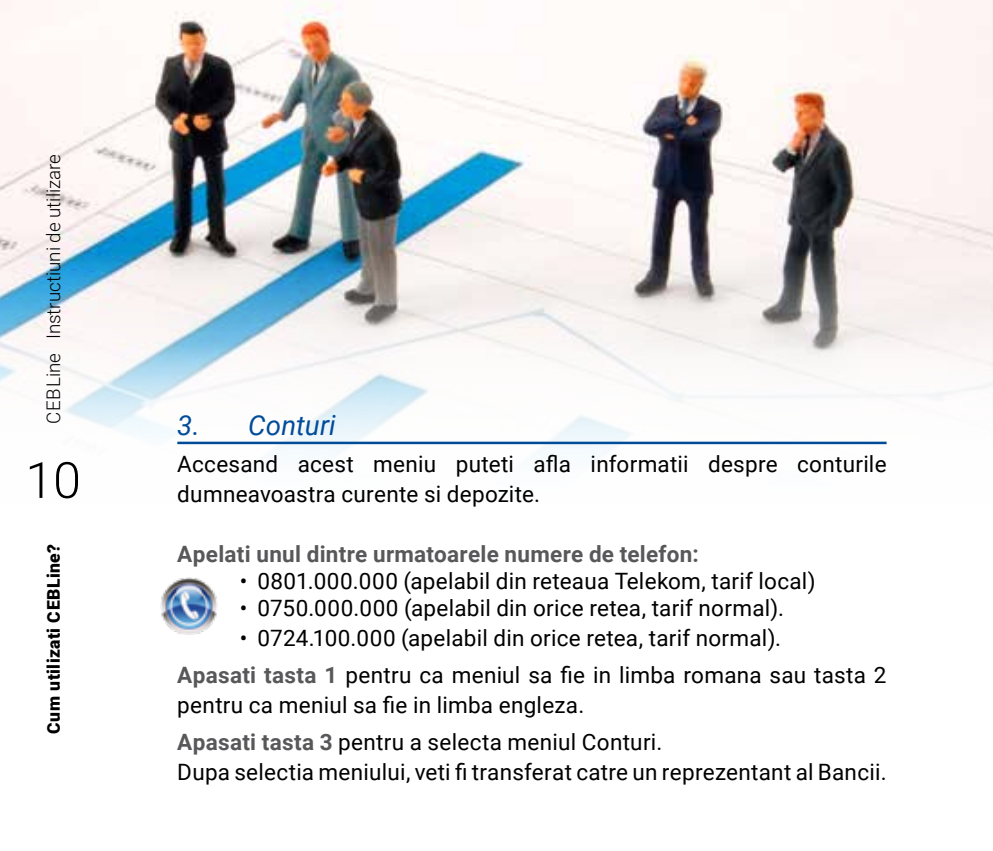
<style>
.page{position:relative;width:993px;height:851px;background:#fff}
.page>*{position:absolute;margin:0;border:0;box-sizing:border-box;transform-origin:0 0}
.t1{font:300 50px "Roboto";color:#000}
.t2{font:italic 27.5px "Roboto";letter-spacing:.005em;color:#004c99}
.t3{font:22.5px/37px "Roboto";letter-spacing:.01em;color:#000}
.t4{font:700 22.5px "Roboto";letter-spacing:.01em;color:#58585a}
.t5{font:300 18.75px "Roboto";color:#000}
.t6{font:900 17.5px "Roboto";letter-spacing:.025em;color:#000}
.s1{font-weight:700;color:#58585a}
</style>
<div class="page">
<img style="left:0;top:0;width:992px;height:451px">
<hr style="left:177px;top:441px;width:709px;height:3px;background:#004c99">
<img style="left:160px;top:578px;width:57px;height:56px">
<p class="t5" style="left:40px;top:423px;width:271px;rotate:-90deg">CEBLine Instructiuni de utilizare</p>
<h1 class="t1" style="left:25px;top:445px;width:57px">10</h1>
<p class="t6" style="left:41px;top:733px;width:191px;rotate:-90deg">Cum utilizati CEBLine?</p>
<p class="t2" style="left:177px;top:405px;width:160px">3. Conturi</p>
<p class="t3" style="left:177px;top:448px;width:710px;line-height:30px">Accesand acest meniu puteti afla informatii despre conturile dumneavoastra curente si depozite.</p>
<p class="t4" style="left:177px;top:538px;width:522px">Apelati unul dintre urmatoarele numere de telefon:</p>
<p class="t3" style="left:240px;top:561px;width:577px">• 0801.000.000 (apelabil din reteaua Telekom, tarif local)</p>
<p class="t3" style="left:240px;top:588px;width:545px">• 0750.000.000 (apelabil din orice retea, tarif normal).</p>
<p class="t3" style="left:177px;top:618px;width:710px;text-indent:63px">• 0724.100.000 (apelabil din orice retea, tarif normal).<br><span class="s1">Apasati tasta 1</span> pentru ca meniul sa fie in limba romana sau tasta 2</p>
<p class="t3" style="left:177px;top:685px;width:486px">pentru ca meniul sa fie in limba engleza.<br><span class="s1">Apasati tasta 3</span> pentru a selecta meniul Conturi.</p>
<p class="t3" style="left:177px;top:752px;width:710px">Dupa selectia meniului, veti fi transferat catre un reprezentant al Bancii.</p>
</div>
